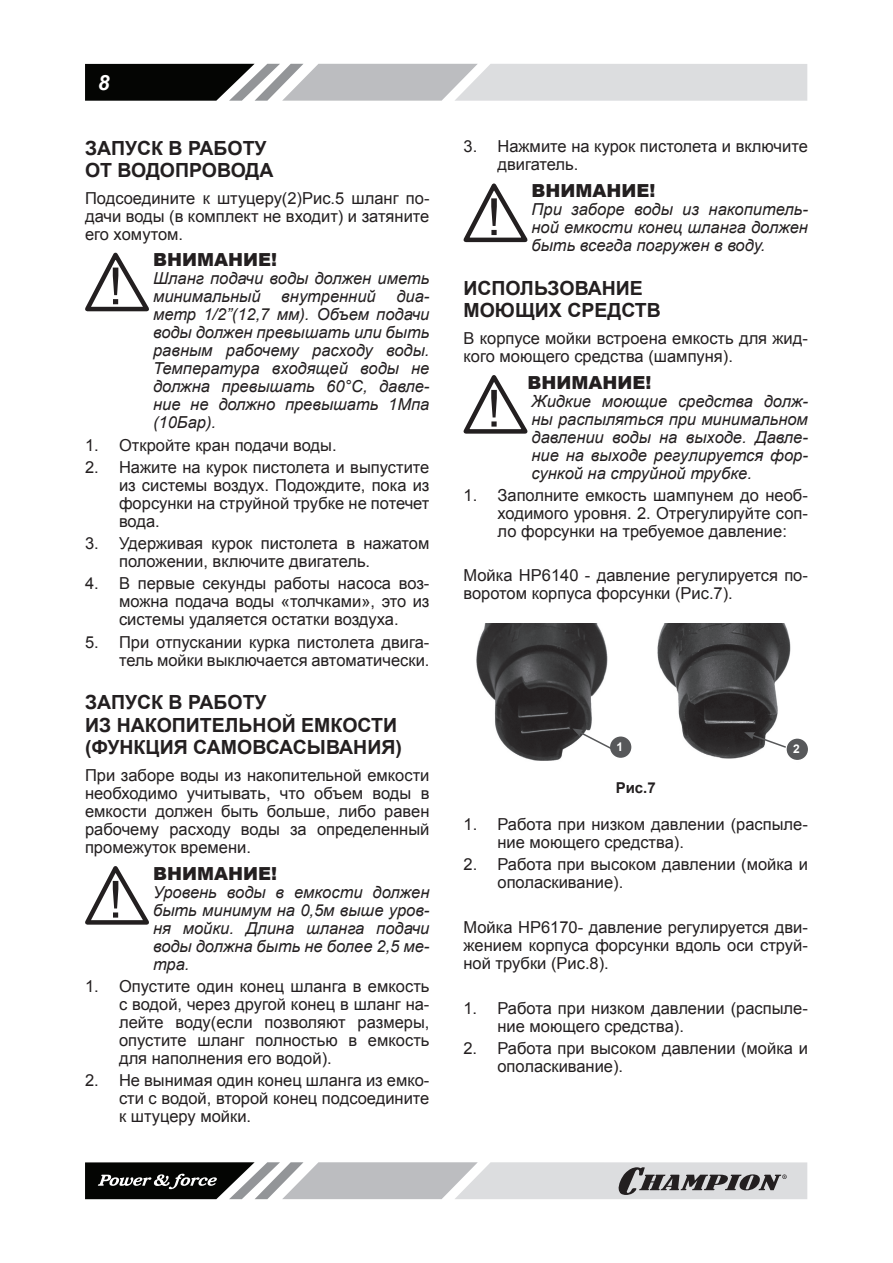
<style>
.page{position:relative;width:893px;height:1263px;background:#fff}
.page>*{position:absolute;margin:0;border:0;box-sizing:border-box;transform-origin:0 0}
.t1{font:italic 700 21px "Arial";color:#fff}
.t2{font:700 19.5px/22.5px "Arial";color:#231f20}
.t3{font:900 18px "Arial";color:#231f20}
.t4{font:16.5px/18px "Arial";color:#231f20;text-align:justify}
.t5{font:italic 16.5px/18px "Arial";color:#231f20;text-align:justify}
.t6{font:700 15px "Arial";color:#231f20}
.t7{font:700 12px "Arial";color:#fff}
</style>
<div class="page">
<svg style="left:85px;top:64px;width:722px;height:37px;background:#a8a9aa"></svg>
<svg style="left:85px;top:1162px;width:722px;height:37px;background:#a2a3a4"></svg>
<svg style="left:85px;top:252px;width:64px;height:60px"></svg>
<svg style="left:85px;top:866px;width:64px;height:59px"></svg>
<svg style="left:463px;top:183px;width:65px;height:60px"></svg>
<svg style="left:463px;top:375px;width:65px;height:59px"></svg>
<img style="left:657px;top:623px;width:151px;height:137px">
<img style="left:476px;top:623px;width:156px;height:138px">
<div style="left:610px;top:736px;width:21px;height:22px;background:#57585a;border-radius:50%"></div>
<div style="left:787px;top:739px;width:21px;height:21px;background:#57585a;border-radius:50%"></div>
<svg style="left:572px;top:728px;width:44px;height:24px"></svg>
<svg style="left:744px;top:732px;width:44px;height:17px"></svg>
<p class="t1" style="left:98px;top:69px;width:13px">8</p>
<p class="t2" style="left:85px;top:137px;width:183px">ЗАПУСК В РАБОТУ<br>ОТ ВОДО</p>
<p class="t2" style="left:175px;top:160px;width:71px">ПРОВОДА</p>
<p class="t4" style="left:85px;top:189px;width:346px">Подсоедините к штуцеру(2)Рис.5 шланг по&shy;дачи воды (в комплект не входит) и затяните его хомутом.</p>
<p class="t3" style="left:153px;top:247px;width:125px">ВНИМАНИЕ!</p>
<p class="t5" style="left:153px;top:270px;width:278px">Шланг подачи воды должен иметь минимальный</p>
<p class="t5" style="left:153px;top:288px;width:278px;text-indent:243px">диа&shy;метр 1/2”(12,7 мм). Объем подачи воды должен превышать или быть равным рабочему расходу воды.<br>Температура входящей воды не должна превышать 60°С, давле&shy;ние не должно превышать 1Мпа (10Бар).</p>
<p class="t4" style="left:85px;top:436px;width:253px">1. Откройте кран подачи воды.</p>
<p class="t4" style="left:119px;top:458px;width:312px;text-indent:-34px">2. Н ажите на курок пистолета и выпустите из системы воздух. Подождите, пока из форсунки на струйной трубке не потечет вода.</p>
<p class="t4" style="left:119px;top:534px;width:312px;text-indent:-34px">3. Удерживая курок пистолета в нажатом положении, включите двигатель.</p>
<p class="t4" style="left:119px;top:575px;width:312px;text-indent:-34px">4. В первые секунды работы насоса воз&shy;можна подача воды «толчками», это из системы удаляется остатки воздуха.</p>
<p class="t4" style="left:85px;top:633px;width:346px;text-align:right">5. При отпускании курка пистолета двига&shy;тель мойки выключается автоматически.</p>
<p class="t2" style="left:85px;top:692px;width:183px">ЗАПУСК В РАБОТУ<br>ИЗ НАКО</p>
<p class="t5" style="left:281px;top:288px;width:96px">внутренний</p>
<p class="t2" style="left:85px;top:714px;width:311px;text-indent:87px">ПИТЕЛЬНОЙ ЕМКОСТИ (ФУНКЦИЯ САМОВСАСЫВАНИ</p>
<p class="t2" style="left:381px;top:737px;width:22px">Я)</p>
<p class="t4" style="left:85px;top:766px;width:346px">При заборе воды из накопительной емкости необходимо учитывать, что объем воды в емкости должен быть больше, либо равен рабочему расходу воды за определенный промежуток времени.</p>
<p class="t3" style="left:153px;top:860px;width:125px">ВНИМАНИЕ!</p>
<p class="t5" style="left:153px;top:883px;width:278px">Уровень воды в емкости должен быть минимум на 0,5м выше уров&shy;ня мойки. Длина шланга подачи воды должна быть не более 2,5 ме&shy;тра.</p>
<p class="t4" style="left:119px;top:977px;width:312px;text-indent:-34px">1. Опустите один конец шланга в емкость с водой, через другой конец в шланг на&shy;лейте воду(если позволяют размеры, опустите шланг полностью в емкость для наполнения его водой).</p>
<p class="t4" style="left:119px;top:1071px;width:312px;text-indent:-34px">2. Не вынимая один конец шланга из емко&shy;сти с водой, второй конец подсоедините к штуцеру мойки.</p>
<p class="t4" style="left:497px;top:138px;width:312px;text-indent:-34px">3. Н ажмите на курок пистолета и включите двигатель.</p>
<p class="t3" style="left:531px;top:178px;width:125px">ВНИМАНИЕ!</p>
<p class="t5" style="left:531px;top:201px;width:278px">При заборе воды из накопитель&shy;ной емкости конец шланга должен быть всегда погружен в воду.</p>
<p class="t2" style="left:463px;top:277px;width:139px">ИСПОЛЬЗОВАНИЕ<br>МОЮЩИХ СРЕД</p>
<p class="t2" style="left:621px;top:300px;width:41px">СТВ</p>
<p class="t4" style="left:463px;top:329px;width:346px">В корпусе мойки встроена емкость для жид&shy;кого моющего средства (шампуня).</p>
<p class="t3" style="left:528px;top:369px;width:125px">ВНИМАНИЕ!</p>
<p class="t5" style="left:531px;top:392px;width:278px">Жидкие моющие средства долж&shy;ны распыляться при минимальном давлении воды на выходе. Давле&shy;ние на выходе регулируется фор&shy;сункой на струйной трубке.</p>
<p class="t4" style="left:497px;top:486px;width:312px;text-indent:-34px">1. Заполните емкость шампунем до необ&shy;ходимого уровня. 2. Отрегулируйте соп&shy;ло форсунки на требуемое давление:</p>
<p class="t4" style="left:463px;top:567px;width:346px">Мойка НР6140 - давление регулируется по&shy;воротом корпуса форсунки (Рис.7).</p>
<p class="t7" style="left:616px;top:739px;width:8px">1</p>
<p class="t7" style="left:793px;top:741px;width:8px">2</p>
<p class="t6" style="left:616px;top:778px;width:42px">Рис.7</p>
<p class="t4" style="left:497px;top:815px;width:312px;text-indent:-34px">1. Работа при низком давлении (распыле&shy;ние моющего средства).</p>
<p class="t4" style="left:497px;top:856px;width:312px;text-indent:-34px">2. Работа при высоком давлении (мойка и ополаскивание).</p>
<p class="t4" style="left:463px;top:918px;width:346px">Мойка НР6170- давление регулируется дви&shy;жением корпуса форсунки вдоль оси струй&shy;ной трубки (Рис.8).</p>
<p class="t4" style="left:497px;top:999px;width:312px;text-indent:-34px">1. Работа при низком давлении (распыле&shy;ние моющего средства).</p>
<p class="t4" style="left:497px;top:1039px;width:312px;text-indent:-34px">2. Работа при высоком давлении (мойка и ополаскивание).</p>
</div>
